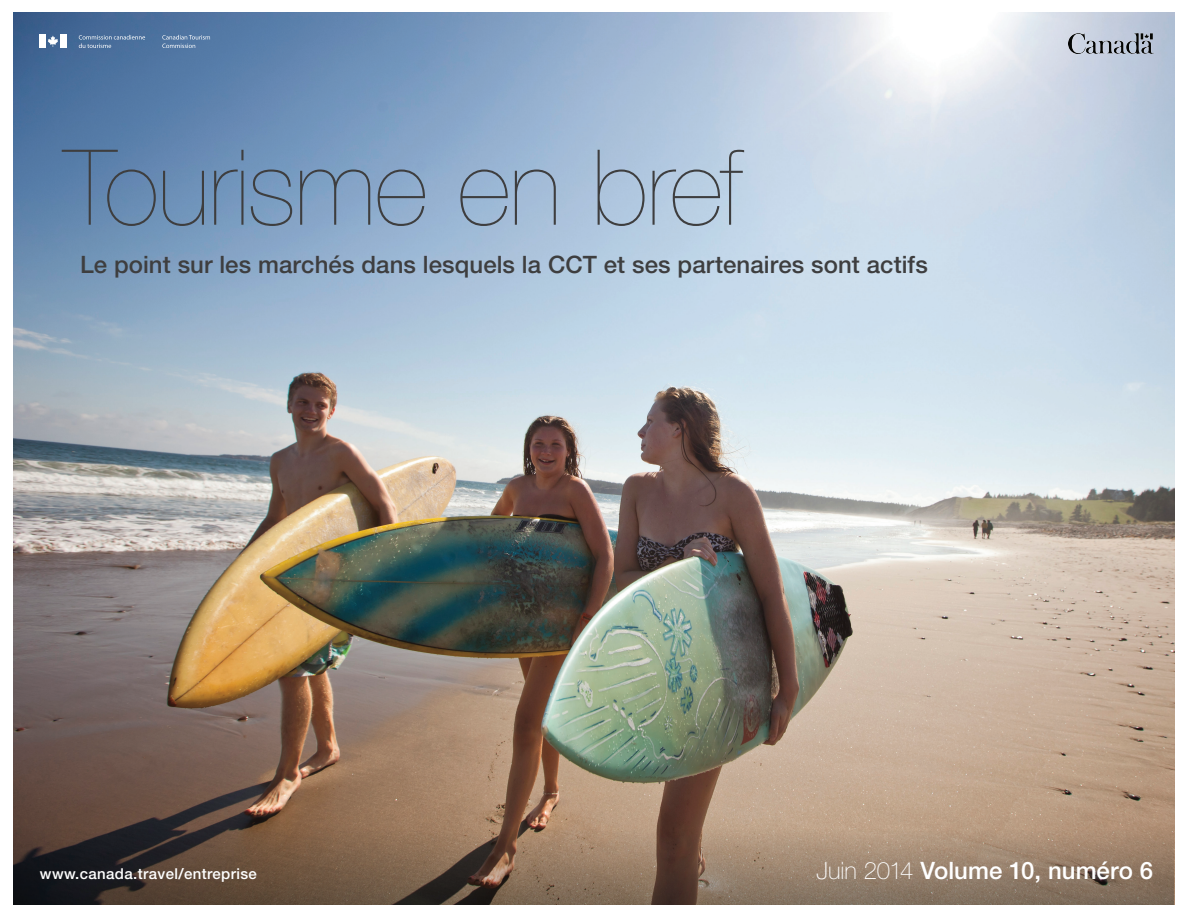
<style>
.page{position:relative;width:1188px;height:918px;background:#fff}
.page>*{position:absolute;margin:0;border:0;box-sizing:border-box;transform-origin:0 0}
.t1{font:200 105px "Helvetica Neue LT Pro";letter-spacing:-.015em;color:#3e3e3f}
.t2{font:500 24px "Helvetica Neue LT Pro";letter-spacing:.005em;color:#3e3e3f}
.t3{font:500 24px "Helvetica Neue LT Pro";color:#fff}
.t4{font:500 15px "Helvetica Neue LT Pro";letter-spacing:.025em;color:#fff}
.s1{font-weight:100}
</style>
<div class="page">
<img style="left:14px;top:12px;width:1160px;height:756px">
<svg style="left:14px;top:768px;width:1160px;height:136px;background:#88705d"></svg>
<img style="left:1069px;top:33px;width:85px;height:21px">
<svg style="left:48px;top:36px;width:10px;height:11px"></svg>
<div style="left:60px;top:34px;width:6px;height:14px;background:#fff"></div>
<div style="left:39px;top:34px;width:7px;height:14px;background:#fff"></div>
<svg style="left:162px;top:35px;width:48px;height:13px"></svg>
<svg style="left:79px;top:35px;width:66px;height:13px"></svg>
<h1 class="t1" style="left:64px;top:126px;width:679px">Tourisme en bref</h1>
<p class="t2" style="left:80px;top:250px;width:849px">Le point sur les marchés dans lesquels la CCT et ses partenaires sont actifs</p>
<p class="t4" style="left:40px;top:865px;width:218px">www.canada.travel/entreprise</p>
<p class="t3" style="left:816px;top:856px;width:338px"><span class="s1">Juin 2014</span> Volume 10, numéro 6</p>
</div>
